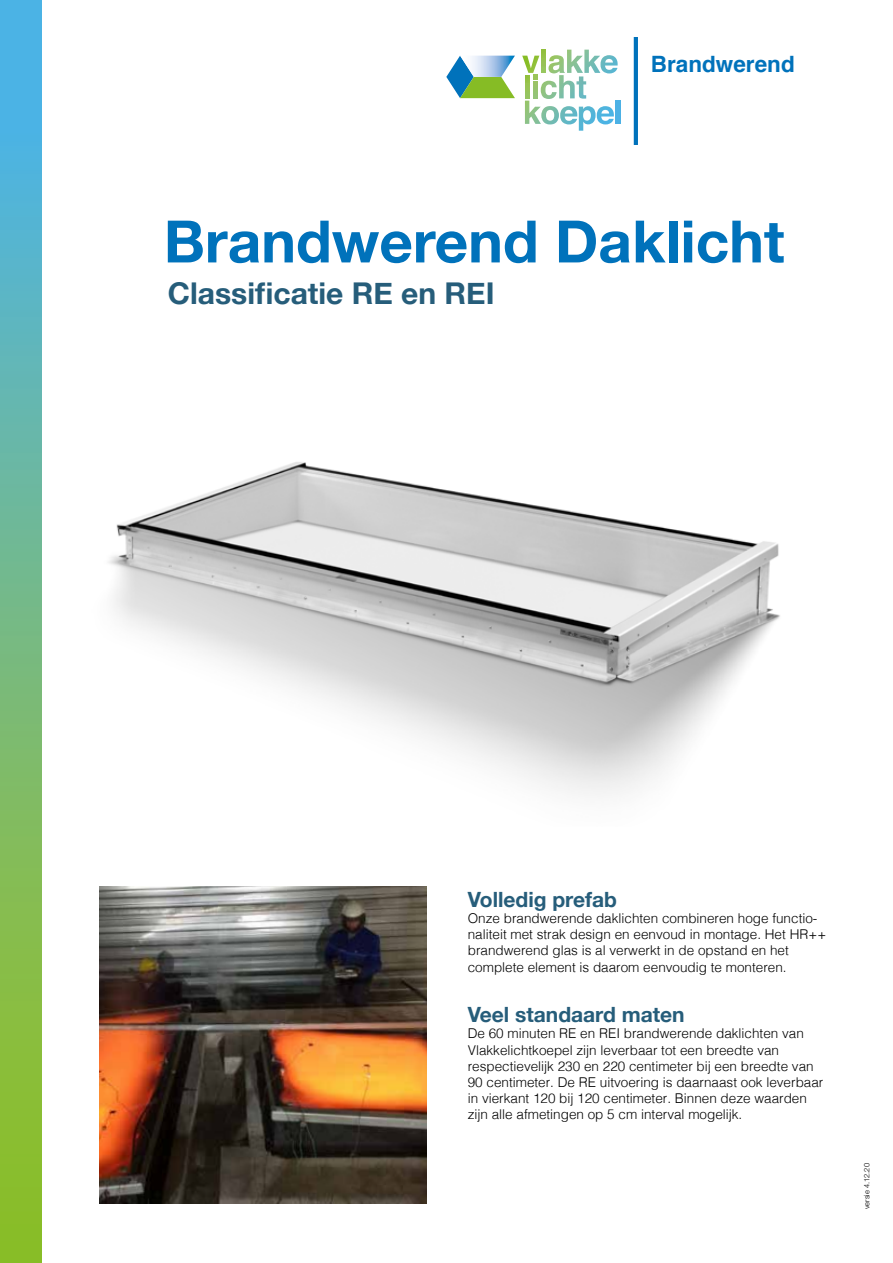
<style>
.page{position:relative;width:893px;height:1263px;background:#fff}
.page>*{position:absolute;margin:0;border:0;box-sizing:border-box;transform-origin:0 0}
.t1{font:700 58.5px "Helvetica Neue";color:#0072bb}
.t2{font:700 30px "Helvetica Neue";color:#265d7a}
.t3{font:700 22.5px "Helvetica";color:#0072bb}
.t4{font:700 21px "Helvetica Neue";color:#265d7a}
.t5{font:300 13.5px/16.2px "Helvetica";color:#000}
.t6{font:300 7.5px "Helvetica Neue LT Std";color:#000}
</style>
<div class="page">
<img style="left:41px;top:354px;width:739px;height:473px">
<img style="left:100px;top:887px;width:327px;height:316px">
<hr style="left:634px;top:37px;width:4px;height:108px;background:#0072bb">
<svg style="left:446px;top:56px;width:69px;height:42px"></svg>
<img style="left:618px;top:101px;width:2px;height:23px">
<svg style="left:522px;top:55px;width:96px;height:76px"></svg>
<img style="left:548px;top:55px;width:17px;height:18px">
<img style="left:583px;top:50px;width:17px;height:23px">
<img style="left:567px;top:50px;width:16px;height:23px">
<img style="left:541px;top:50px;width:5px;height:23px">
<img style="left:527px;top:56px;width:12px;height:17px">
<img style="left:0;top:0;width:41px;height:1263px">
<h3 class="t3" style="left:651px;top:46px;width:145px">Brandwerend</h3>
<h1 class="t1" style="left:164px;top:196px;width:622px">Brandwerend Daklicht</h1>
<h2 class="t2" style="left:168px;top:270px;width:328px">Classificatie RE en REI</h2>
<h3 class="t4" style="left:468px;top:883px;width:151px">Volledig prefab</h3>
<p class="t5" style="left:468px;top:909px;width:360px">Onze brandwerende daklichten combineren hoge functio&shy;naliteit met strak design en eenvoud in montage. Het HR++ brandwerend glas is al verwerkt in de opstand en het complete element is daarom eenvoudig te monteren.</p>
<h3 class="t4" style="left:468px;top:998px;width:218px">Veel standaard maten</h3>
<p class="t5" style="left:468px;top:1024px;width:357px">De 60 minuten RE en REI brandwerende daklichten van Vlakkelichtkoepel zijn leverbaar tot een breedte van respectievelijk 230 en 220 centimeter bij een breedte van 90 centimeter. De RE uitvoering is daarnaast ook leverbaar in vierkant 120 bij 120 centimeter. Binnen deze waarden zijn alle afmetingen op 5 cm interval mogelijk.</p>
<p class="t6" style="left:862px;top:1209px;width:47px;rotate:-90deg">versie 4.12.20</p>
</div>
